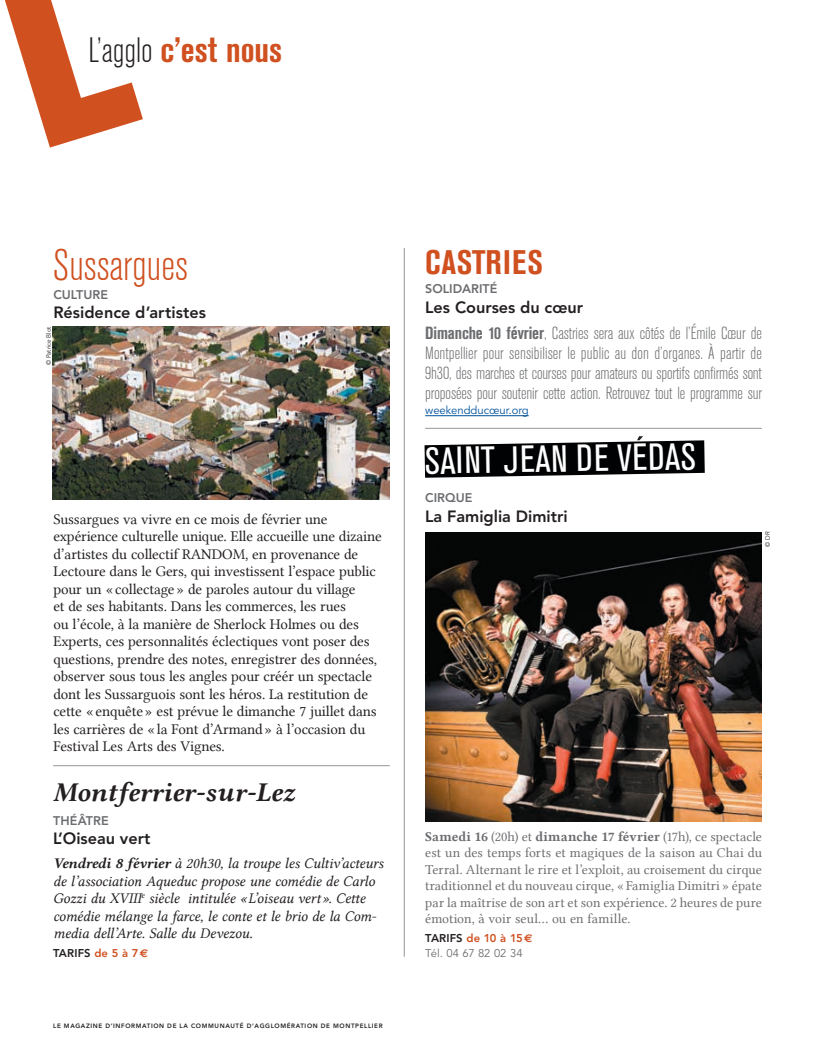
<style>
.page{position:relative;width:815px;height:1063px;background:#fff}
.page>*{position:absolute;margin:0;border:0;box-sizing:border-box;transform-origin:0 0}
.t1{font:300 condensed 43.75px "Akzidenz Grotesk BE";color:#d05020}
.t2{font:condensed 37.5px "Akzidenz Grotesk BE";color:#fff}
.t3{font:700 condensed 35px "Akzidenz Grotesk BE";color:#d05020}
.t4{font:700 condensed 33.75px "Akzidenz Grotesk BE";letter-spacing:.02em;color:#d05020}
.t5{font:27.5px "Lin Libertine BI";color:#231f20}
.infos_Agglo_c_nous{font:300 condensed 17.5px/20px "Akzidenz Grotesk BE";letter-spacing:-.01em;color:#6c6d70;text-align:justify}
.t6{font:800 16.25px "Avenir";color:#231f20}
.t7{font:15px/17.5px "Lin Libertine";letter-spacing:-.01em;color:#231f20}
.t8{font:15px/17.5px "Lin Libertine I";letter-spacing:-.01em;color:#231f20}
.t9{font:13.75px/16.5px "Lin Libertine";color:#6c6d70;text-align:justify}
.t10{font:800 12.5px "Avenir";color:#6c6d70}
.infos_Agglo_c_nous-2{font:11.25px "Avenir";color:#01519b}
.t11{font:800 11.25px "Avenir";letter-spacing:.005em;color:#d05020}
.t12{font:11.25px "Avenir";color:#6c6d70}
.t13{font:800 11.25px "Avenir";letter-spacing:.01em;color:#231f20}
.t14{font:800 6.25px "Avenir";letter-spacing:.1em;color:#231f20}
.t15{font:6.25px "Avenir";color:#231f20}
.s1{font-weight:300;color:#231f20}
.s2{font-family:"Lin Libertine BI"}
.s3{color:#d05020}
.s4{font-family:"Euro Sans";font-weight:700;color:#d05020}
.s5{font-weight:700}
.s6{font-family:"Lin Libertine B"}
.s7{color:#231f20}
.s8{font-family:"Euro Sans";font-weight:700}
</style>
<div class="page">
<svg style="left:5px;top:0;width:138px;height:148px"></svg>
<hr style="left:404px;top:248px;width:1px;height:709px;background:#939598">
<hr style="left:53px;top:765px;width:337px;height:1px;background:#939598">
<hr style="left:425px;top:428px;width:337px;height:1px;background:#939598">
<hr style="left:425px;top:415px;width:104px;height:1px;background:#01519b">
<img style="left:425px;top:532px;width:337px;height:289px">
<svg style="left:403px;top:424px;width:335px;height:71px"></svg>
<img style="left:53px;top:326px;width:337px;height:174px">
<p class="t3" style="left:89px;top:30px;width:195px"><span class="s1">L’agglo</span> c’est nous</p>
<p class="t1" style="left:53px;top:241px;width:136px">Sussargues</p>
<p class="t10" style="left:53px;top:287px;width:56px">CULTURE</p>
<p class="t6" style="left:53px;top:303px;width:154px">Résidence d’artistes</p>
<p class="t15" style="left:45px;top:365px;width:40px;rotate:-90deg">© Patrice Blot</p>
<p class="t7" style="left:53px;top:510px;width:330px">Sussargues va vivre en ce mois de février une expérience culturelle unique. Elle accueille une dizaine d’artistes du collectif RANDOM, en provenance de Lectoure dans le Gers, qui investissent l’espace public pour un « collectage » de paroles autour du village<br>et de ses habitants. Dans les commerces, les rues<br>ou l’école, à la manière de Sherlock Holmes ou des Experts, ces personnalités éclectiques vont poser des questions, prendre des notes, enregistrer des données, observer sous tous les angles pour créér un spectacle dont les Sussarguois sont les héros. La restitution de cette « enquête » est prévue le dimanche 7 juillet dans les carrières de « la Font d’Armand » à l’occasion du Festival Les Arts des Vignes.</p>
<p class="t5" style="left:53px;top:773px;width:243px">Montferrier-sur-Lez</p>
<p class="t10" style="left:53px;top:813px;width:57px">THÉÂTRE</p>
<p class="t6" style="left:53px;top:829px;width:99px">L’Oiseau vert</p>
<p class="t8" style="left:53px;top:855px;width:332px"><span class="s2">Vendredi 8 février</span> à 20h30, la troupe les Cultiv’acteurs de l’association Aqueduc propose une comédie de Carlo Gozzi du XVIII<sup>e</sup> siècle intitulée « L’oiseau vert ». Cette comédie mélange la farce, le conte et le brio de la Com&shy;media dell’Arte. Salle du Devezou.</p>
<p class="t13" style="left:53px;top:946px;width:97px">TARIFS <span class="s3">de 5 à 7</span><span class="s4">E</span></p>
<p class="t14" style="left:53px;top:1022px;width:331px">LE MAGAZINE D’INFORMATION DE LA COMMUNAUTÉ D’AGGLOMÉRATION DE MONTPELLIER</p>
<p class="t4" style="left:425px;top:243px;width:119px">CASTRIES</p>
<p class="t10" style="left:425px;top:282px;width:74px">SOLIDARITÉ</p>
<p class="t6" style="left:425px;top:298px;width:159px">Les Courses du cœur</p>
<p class="infos_Agglo_c_nous" style="left:425px;top:323px;width:338px"><span class="s5">Dimanche 10 février</span>, Castries sera aux côtés de l’Émile Cœur de Montpellier pour sensibiliser le public au don d’organes. À partir de 9h30, des marches et courses pour amateurs ou sportifs confirmés sont proposées pour soutenir cette action. Retrouvez tout le programme sur</p>
<p class="infos_Agglo_c_nous-2" style="left:425px;top:403px;width:105px">weekendducœur.org</p>
<p class="t2" style="left:424px;top:440px;width:273px;rotate:-1deg">SAINT JEAN DE VEDAS</p>
<p class="t10" style="left:425px;top:490px;width:49px">CIRQUE</p>
<p class="t6" style="left:425px;top:506px;width:144px">La Famiglia Dimitri</p>
<p class="t15" style="left:764px;top:547px;width:17px;rotate:-90deg">© DR</p>
<p class="t9" style="left:425px;top:828px;width:338px"><span class="s6">Samedi 16</span> (20h) et <span class="s6">dimanche 17 février</span> (17h), ce spectacle est un des temps forts et magiques de la saison au Chai du Terral. Alternant le rire et l’exploit, au croisement du cirque traditionnel et du nouveau cirque, « Famiglia Dimitri » épate par la maîtrise de son art et son expérience. 2 heures de pure émotion, à voir seul... ou en famille.</p>
<p class="t11" style="left:425px;top:931px;width:109px"><span class="s7">TARIFS</span> de 10 à 15<span class="s8">E</span></p>
<p class="t12" style="left:425px;top:947px;width:99px">Tél. 04 67 82 02 34</p>
</div>
